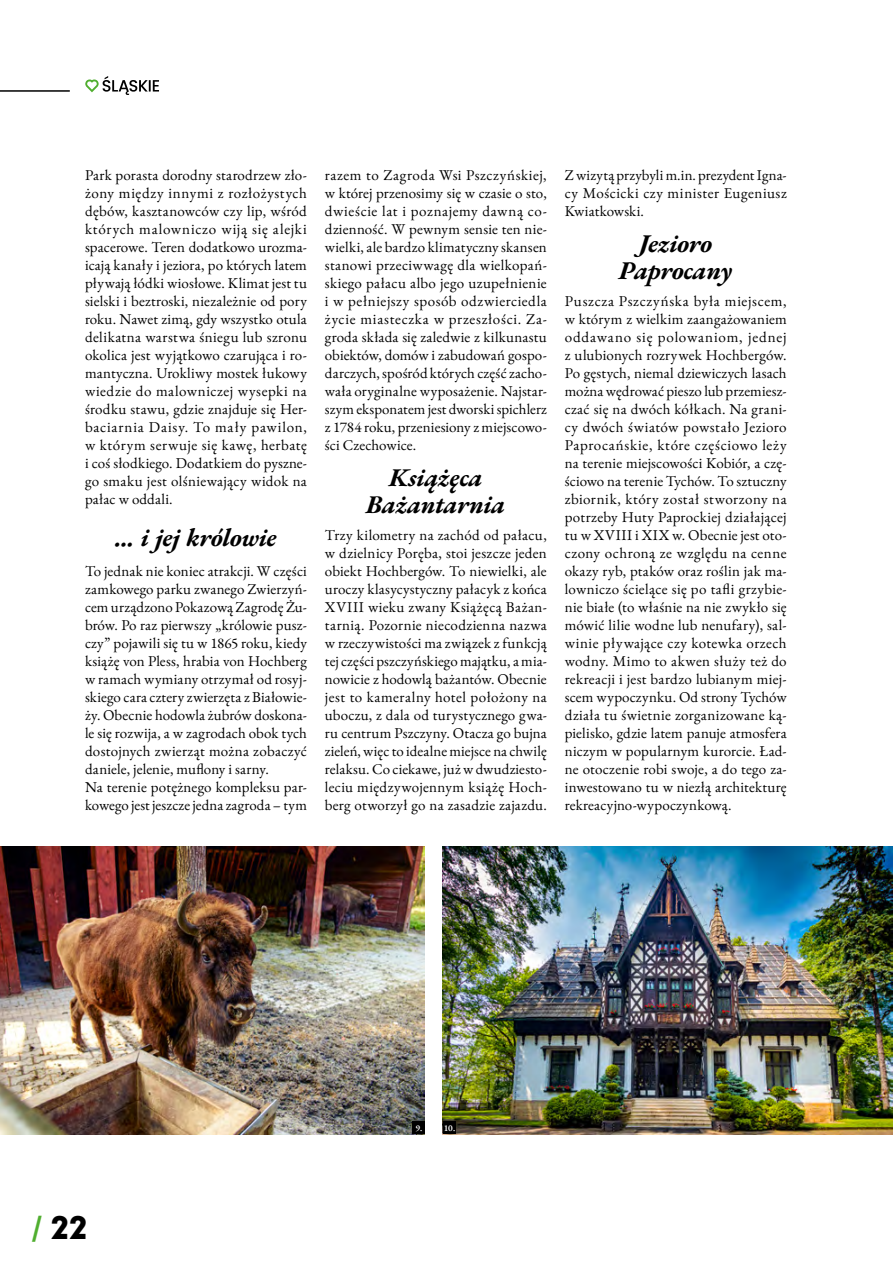
<style>
.page{position:relative;width:893px;height:1263px;background:#fff}
.page>*{position:absolute;margin:0;border:0;box-sizing:border-box;transform-origin:0 0}
.t1{font:29.7px "Geometric 706 Blk EU";color:#000}
.t2{font:italic 700 25.5px/27px "EB Garamond";letter-spacing:-.01em;color:#000;text-align:center}
.t3{font:15px/18px "EB Garamond";letter-spacing:.01em;color:#000;text-align:justify}
.t4{font:600 9px "EB Garamond";color:#fff}
.s1{color:#50ae2f}
</style>
<div class="page">
<img style="left:0;top:846px;width:425px;height:288px">
<img style="left:443px;top:846px;width:450px;height:288px">
<div style="left:412px;top:1121px;width:13px;height:13px;background:#000"></div>
<div style="left:443px;top:1121px;width:12px;height:13px;background:#000"></div>
<hr style="left:0;top:90px;width:69px;height:2px;background:#000">
<svg style="left:85px;top:76px;width:74px;height:19px"></svg>
<p class="t3" style="left:85px;top:166px;width:223px">Park porasta dorodny starodrzew zło&shy;żony między innymi z rozłożystych dębów, kasztanowców czy lip, wśród których malowniczo wiją się alejki spacerowe. Teren dodatkowo urozma&shy;icają kanały i jeziora, po których latem pływają łódki wiosłowe. Klimat jest tu sielski i beztroski, niezależnie od pory roku. Nawet zimą, gdy wszystko otula delikatna warstwa śniegu lub szronu okolica jest wyjątkowo czarująca i ro&shy;mantyczna. Urokliwy mostek łukowy wiedzie do malowniczej wysepki na środku stawu, gdzie znajduje się Her&shy;baciarnia Daisy. To mały pawilon, w którym serwuje się kawę, herbatę i coś słodkiego. Dodatkiem do pyszne&shy;go smaku jest olśniewający widok na pałac w oddali.</p>
<h2 class="t2" style="left:115px;top:524px;width:163px">… i jej królowie</h2>
<p class="t3" style="left:85px;top:562px;width:223px;text-align:left">To jednak nie koniec atrakcji. W części zamkowego parku zwanego Zwierzyń&shy;cem urządzono Pokazową Zagrodę Żu&shy;brów. Po raz pierwszy „królowie pusz&shy;czy” pojawili się tu w 1865 roku, kiedy książę von Pless, hrabia von Hochberg w ramach wymiany otrzymał od rosyj&shy;skiego cara cztery zwierzęta z Białowie&shy;ży. Obecnie hodowla żubrów doskona&shy;le się rozwija, a w zagrodach obok tych dostojnych zwierząt można zobaczyć daniele, jelenie, muflony i sarny.<br>Na terenie potężnego kompleksu par&shy;kowego jest jeszcze jedna zagroda – tym</p>
<p class="t3" style="left:325px;top:166px;width:223px">razem to Zagroda Wsi Pszczyńskiej, w której przenosimy się w czasie o sto, dwieście lat i poznajemy dawną co&shy;dzienność. W pewnym sensie ten nie&shy;wielki, ale bardzo klimatyczny skansen stanowi przeciwwagę dla wielkopań&shy;skiego pałacu albo jego uzupełnienie i w pełniejszy sposób odzwierciedla życie miasteczka w przeszłości. Za&shy;groda składa się zaledwie z kilkunastu obiektów, domów i zabudowań gospo&shy;darczych, spośród których część zacho&shy;wała oryginalne wyposażenie. Najstar&shy;szym eksponatem jest dworski spichlerz z 1784 roku, przeniesiony z miejscowo&shy;ści Czechowice.</p>
<h2 class="t2" style="left:366px;top:464px;width:141px">Książęca<br>Bażantarnia</h2>
<p class="t3" style="left:325px;top:526px;width:223px">Trzy kilometry na zachód od pałacu, w dzielnicy Poręba, stoi jeszcze jeden obiekt Hochbergów. To niewielki, ale uroczy klasycystyczny pałacyk z końca XVIII wieku zwany Książęcą Bażan&shy;tarnią. Pozornie niecodzienna nazwa w rzeczywistości ma związek z funkcją tej części pszczyńskiego majątku, a mia&shy;nowicie z hodowlą bażantów. Obecnie jest to kameralny hotel położony na uboczu, z dala od turystycznego gwa&shy;ru centrum Pszczyny. Otacza go bujna zieleń, więc to idealne miejsce na chwilę relaksu. Co ciekawe, już w dwudziesto&shy;leciu międzywojennym książę Hoch&shy;berg otworzył go na zasadzie zajazdu.</p>
<p class="t3" style="left:565px;top:166px;width:223px">Z wizytą przybyli m.in. prezydent Igna&shy;cy Mościcki czy minister Eugeniusz Kwiatkowski.</p>
<h2 class="t2" style="left:619px;top:230px;width:115px">Jezioro<br>Paprocany</h2>
<p class="t3" style="left:565px;top:292px;width:223px">Puszcza Pszczyńska była miejscem, w którym z wielkim zaangażowaniem oddawano się polowaniom, jednej z ulubionych rozrywek Hochbergów.<br>Po gęstych, niemal dziewiczych lasach można wędrować pieszo lub przemiesz&shy;czać się na dwóch kółkach. Na grani&shy;cy dwóch światów powstało Jezioro Paprocańskie, które częściowo leży na terenie miejscowości Kobiór, a czę&shy;ściowo na terenie Tychów. To sztuczny zbiornik, który został stworzony na potrzeby Huty Paprockiej działającej tu w XVIII i XIX w. Obecnie jest oto&shy;czony ochroną ze względu na cenne okazy ryb, ptaków oraz roślin jak ma&shy;lowniczo ścielące się po tafli grzybie&shy;nie białe (to właśnie na nie zwykło się mówić lilie wodne lub nenufary), sal&shy;winie pływające czy kotewka orzech wodny. Mimo to akwen służy też do rekreacji i jest bardzo lubianym miej&shy;scem wypoczynku. Od strony Tychów działa tu świetnie zorganizowane ką&shy;pielisko, gdzie latem panuje atmosfera niczym w popularnym kurorcie. Ład&shy;ne otoczenie robi swoje, a do tego za&shy;inwestowano tu w niezłą architekturę rekreacyjno-wypoczynkową.</p>
<h1 class="t1" style="left:33px;top:1207px;width:56px"><span class="s1">/</span> 22</h1>
<p class="t4" style="left:416px;top:1122px;width:8px">9.</p>
<p class="t4" style="left:444px;top:1122px;width:13px">10.</p>
</div>
